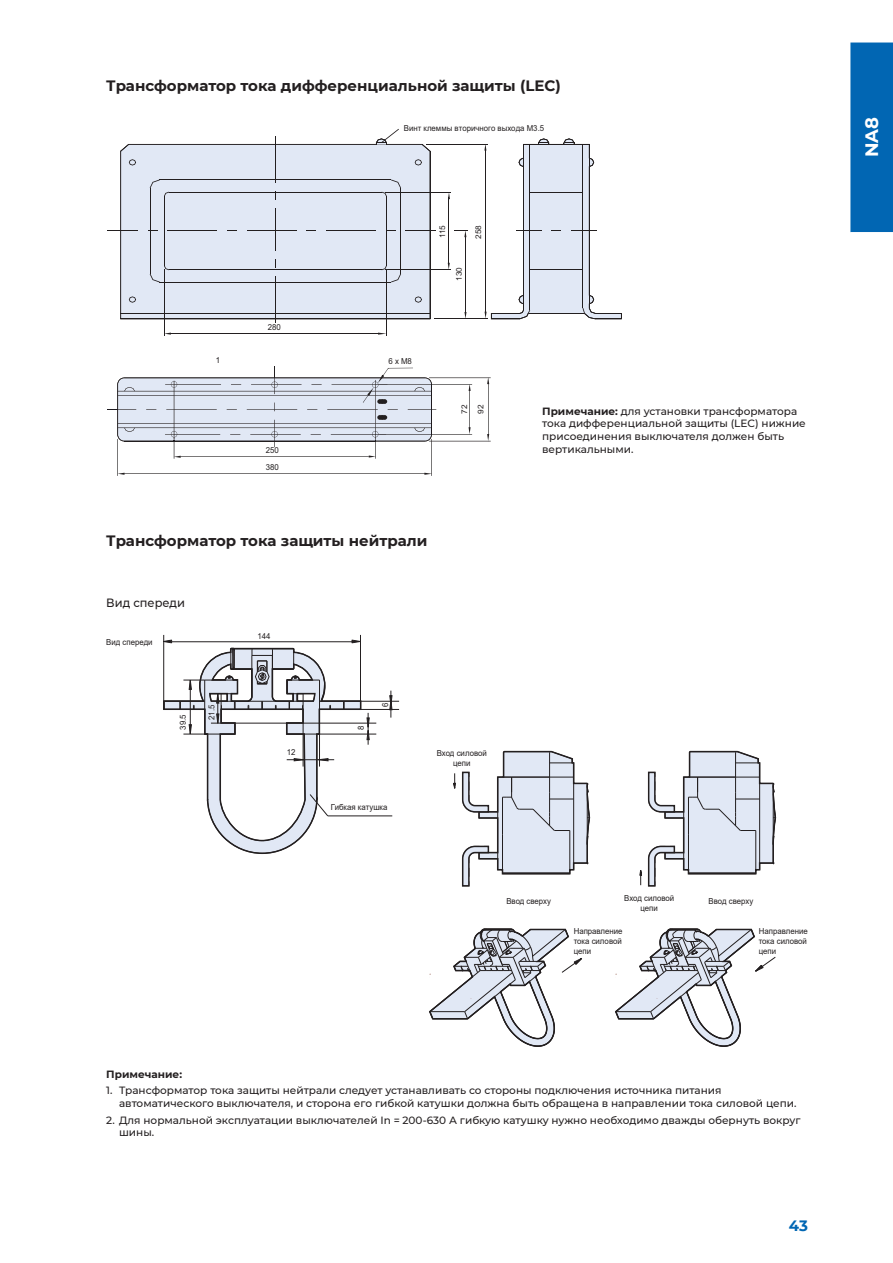
<style>
.page{position:relative;width:893px;height:1263px;background:#fff}
.page>*{position:absolute;margin:0;border:0;box-sizing:border-box;transform-origin:0 0}
.t1{font:700 18px "Montserrat";color:#fff}
.t2{font:700 15px "Montserrat";color:#231f20}
.t3{font:700 15px "Montserrat";color:#0166b3}
.t4{font:500 12px "Montserrat";color:#231f20;scale:.95 1}
.t5{font:500 10.5px/12.6px "Montserrat";color:#231f20}
.t6{font:700 10.5px "Montserrat";color:#231f20}
.t7{font:8.25px/10.4px "Arial";color:#231f20;text-align:center;scale:.95 1}
.t8{font:7.8px/16.5px "Arial";color:#231f20;scale:1.05 1}
.s1{font-weight:700}
</style>
<div class="page">
<div style="left:850px;top:43px;width:43px;height:190px;background:#0166b3"></div>
<svg style="left:108px;top:367px;width:383px;height:109px"></svg>
<hr style="left:430px;top:151px;width:1px;height:168px;background:#231f20">
<hr style="left:465px;top:236px;width:1px;height:77px;background:#231f20">
<hr style="left:164px;top:269px;width:1px;height:67px;background:#231f20">
<hr style="left:386px;top:269px;width:1px;height:67px;background:#231f20">
<hr style="left:171px;top:333px;width:209px;height:1px;background:#231f20">
<hr style="left:426px;top:144px;width:62px;height:1px;background:#231f20">
<hr style="left:434px;top:318px;width:54px;height:1px;background:#231f20">
<hr style="left:275px;top:276px;width:1px;height:46px;background:#231f20">
<hr style="left:386px;top:192px;width:65px;height:1px;background:#231f20">
<hr style="left:386px;top:269px;width:65px;height:1px;background:#231f20">
<hr style="left:448px;top:197px;width:1px;height:67px;background:#231f20">
<hr style="left:107px;top:231px;width:31px;height:1px;background:#231f20">
<hr style="left:405px;top:231px;width:31px;height:1px;background:#231f20">
<svg style="left:454px;top:230px;width:14px;height:7px"></svg>
<svg style="left:484px;top:138px;width:138px;height:181px"></svg>
<svg style="left:120px;top:129px;width:310px;height:190px;background:#d8dde9"></svg>
<hr style="left:163px;top:635px;width:1px;height:74px;background:#231f20">
<hr style="left:360px;top:635px;width:1px;height:74px;background:#231f20">
<hr style="left:328px;top:816px;width:64px;height:1px;background:#231f20">
<hr style="left:303px;top:723px;width:73px;height:1px;background:#231f20">
<hr style="left:319px;top:734px;width:57px;height:1px;background:#231f20">
<hr style="left:360px;top:701px;width:39px;height:1px;background:#231f20">
<hr style="left:360px;top:709px;width:39px;height:1px;background:#231f20">
<svg style="left:163px;top:640px;width:206px;height:214px"></svg>
<svg style="left:390px;top:691px;width:2px;height:27px"></svg>
<svg style="left:453px;top:750px;width:138px;height:137px"></svg>
<svg style="left:639px;top:750px;width:138px;height:137px"></svg>
<svg style="left:429px;top:928px;width:153px;height:119px"></svg>
<svg style="left:615px;top:928px;width:161px;height:119px"></svg>
<h2 class="t2" style="left:106px;top:75px;width:456px">Трансформатор тока дифференциальной защиты (LEC)</h2>
<p class="t7" style="left:404px;top:123px;width:149px">Винт клеммы вторичного выхода M3.5</p>
<p class="t7" style="left:216px;top:355px;width:6px">1</p>
<p class="t7" style="left:268px;top:322px;width:15px">280</p>
<p class="t7" style="left:266px;top:441px;width:15px;line-height:17.5px;text-align:left">250<br>380</p>
<p class="t8" style="left:434px;top:238px;width:14px;rotate:-90deg">115</p>
<p class="t8" style="left:451px;top:281px;width:15px;rotate:-90deg">130</p>
<p class="t8" style="left:470px;top:239px;width:15px;rotate:-90deg">258</p>
<p class="t7" style="left:388px;top:355px;width:26px">6 x M8</p>
<p class="t8" style="left:456px;top:414px;width:11px;rotate:-90deg">72<br>92</p>
<h2 class="t2" style="left:106px;top:530px;width:323px">Трансформатор тока защиты нейтрали</h2>
<p class="t4" style="left:106px;top:594px;width:84px">Вид спереди</p>
<p class="t7" style="left:106px;top:636px;width:50px">Вид спереди</p>
<p class="t7" style="left:258px;top:630px;width:15px">144</p>
<p class="t7" style="left:178px;top:729px;width:18px;rotate:-90deg">39.5</p>
<p class="t7" style="left:206px;top:720px;width:18px;rotate:-90deg">21.5</p>
<p class="t7" style="left:287px;top:747px;width:11px">12</p>
<p class="t7" style="left:356px;top:730px;width:6px;rotate:-90deg">8</p>
<p class="t7" style="left:380px;top:707px;width:6px;rotate:-90deg">6</p>
<p class="t7" style="left:331px;top:801px;width:61px">Гибкая катушка</p>
<p class="t7" style="left:437px;top:748px;width:54px">Вход силовой цепи</p>
<p class="t5" style="left:542px;top:404px;width:265px"><span class="s1">Примечание:</span> для установки трансформатора тока дифференциальной защиты (LEC) нижние присоединения выключателя должен быть вертикальными.</p>
<p class="t7" style="left:506px;top:896px;width:49px">Ввод сверху</p>
<p class="t7" style="left:624px;top:893px;width:54px">Вход силовой цепи</p>
<p class="t7" style="left:709px;top:896px;width:49px">Ввод сверху</p>
<p class="t7" style="left:574px;top:925px;width:53px;text-align:justify">Направление тока силовой цепи</p>
<p class="t7" style="left:759px;top:925px;width:53px;text-align:justify">Направление тока силовой цепи</p>
<p class="t6" style="left:106px;top:1066px;width:77px">Примечание:</p>
<p class="t5" style="left:119px;top:1084px;width:679px;text-indent:-13px">1. Трансформатор тока защиты нейтрали следует устанавливать со стороны подключения источника питания автоматического выключателя, и сторона его гибкой катушки должна быть обращена в направлении тока силовой цепи.</p>
<p class="t5" style="left:119px;top:1113px;width:683px;text-indent:-13px">2. Для нормальной эксплуатации выключателей In = 200-630 А гибкую катушку нужно необходимо дважды обернуть вокруг шины.</p>
<h2 class="t3" style="left:789px;top:1214px;width:21px">43</h2>
<h1 class="t1" style="left:859px;top:157px;width:42px;rotate:-90deg">NA8</h1>
</div>
